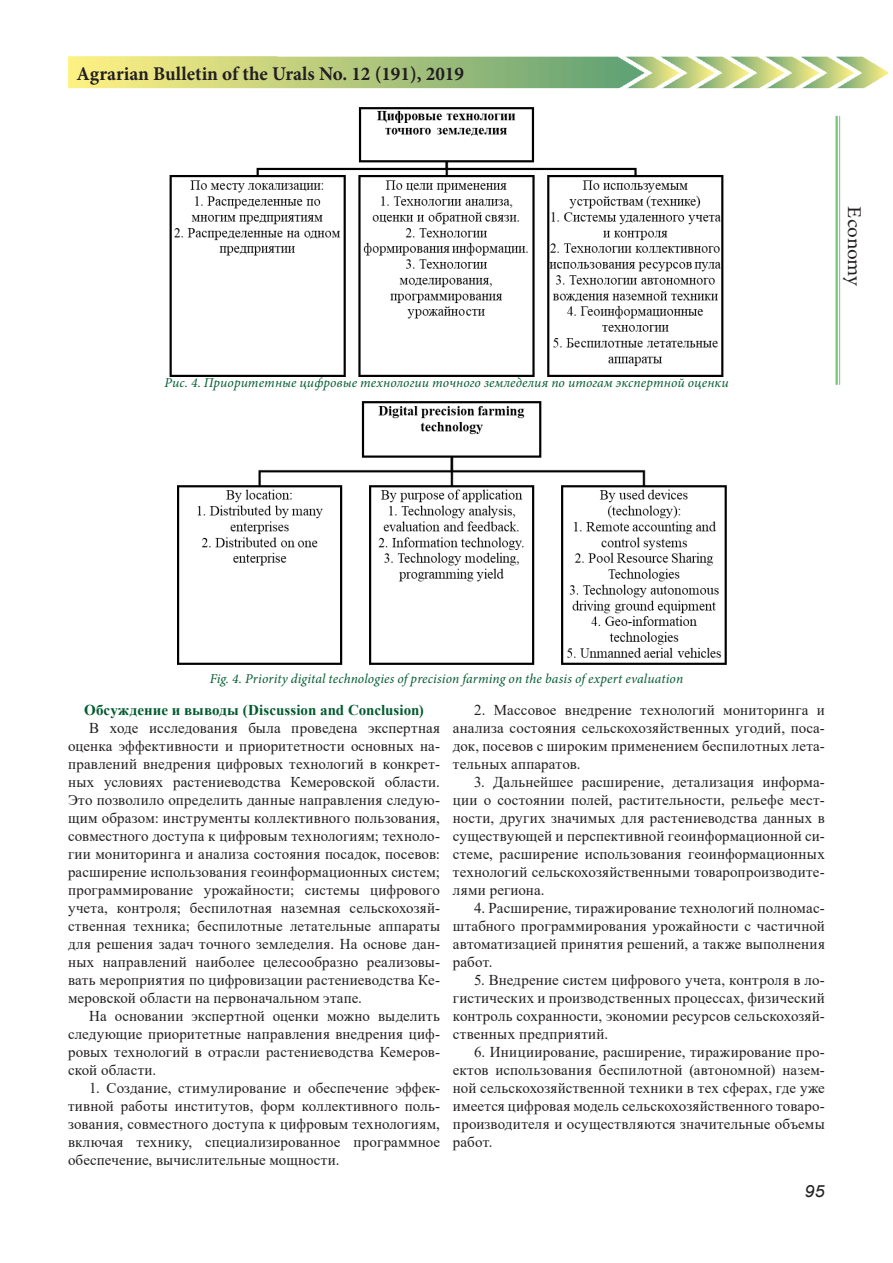
<style>
.page{position:relative;width:893px;height:1263px;background:#fff}
.page>*{position:absolute;margin:0;border:0;box-sizing:border-box;transform-origin:0 0}
.t1{font:700 19.5px "Minion Pro";color:#231f20}
.t2{font:19.5px "Minion Pro";letter-spacing:-.015em;color:#231f20;scale:1.08 1}
.t3{font:italic 16.8px "Arial";color:#231f20;scale:1.08 1}
.Абзац_списка{font:15px/18px "Times New Roman";letter-spacing:.01em;color:#231f20;text-align:justify}
.Обычный{font:15px/18px "Times New Roman";letter-spacing:.005em;color:#231f20;text-align:justify}
.подзаголовок{font:700 15px "Times New Roman";letter-spacing:.005em;color:#025b30}
.рисунок{font:italic 13.5px "Minion Pro";letter-spacing:.01em;color:#025b30}
</style>
<div class="page">
<hr style="left:835px;top:116px;width:3px;height:269px;background:#40ae49">
<hr style="left:839px;top:116px;width:1px;height:269px;background:#40ae49">
<img style="left:68px;top:56px;width:820px;height:32px">
<img style="left:169px;top:107px;width:555px;height:270px">
<img style="left:177px;top:401px;width:550px;height:264px">
<h1 class="t1" style="left:77px;top:60px;width:389px">Agrarian Bulletin of the Urals No. 12 (191), 2019</h1>
<p class="рисунок" style="left:164px;top:373px;width:566px">Рис. 4. Приоритетные цифровые технологии точного земледелия по итогам экспертной оценки</p>
<h1 class="t2" style="left:868px;top:206px;width:75px;rotate:90deg">Economy</h1>
<p class="рисунок" style="left:210px;top:669px;width:475px">Fig. 4. Priority digital technologies of precision farming on the basis of expert evaluation</p>
<p class="подзаголовок" style="left:84px;top:699px;width:341px">Обсуждение и выводы (Discussion and Conclusion)</p>
<p class="Обычный" style="left:68px;top:718px;width:374px;text-indent:21px">В ходе исследования была проведена экспертная оценка эффективности и приоритетности основных на&shy;правлений внедрения цифровых технологий в конкрет&shy;ных условиях растениеводства Кемеровской области.<br>Это позволило определить данные направления следую&shy;щим образом: инструменты коллективного пользования, совместного доступа к цифровым технологиям; техноло&shy;гии мониторинга и анализа состояния посадок, посевов: расширение использования геоинформационных систем; программирование урожайности; системы цифрового учета, контроля; беспилотная наземная сельскохозяй&shy;ственная техника; беспилотные летательные аппараты для решения задач точного земледелия. На основе дан&shy;ных направлений наиболее целесообразно реализовы&shy;вать мероприятия по цифровизации растениеводства Ке&shy;меровской области на первоначальном этапе.</p>
<p class="Обычный" style="left:68px;top:1006px;width:374px;text-indent:21px">На основании экспертной оценки можно выделить следующие приоритетные направления внедрения циф&shy;ровых технологий в отрасли растениеводства Кемеров&shy;ской области.</p>
<p class="Абзац_списка" style="left:68px;top:1078px;width:374px;text-indent:21px">1. Создание, стимулирование и обеспечение эффек&shy;тивной работы институтов, форм коллективного поль&shy;зования, совместного доступа к цифровым технологиям, включая технику, специализированное программное обеспечение, вычислительные мощности.</p>
<p class="Абзац_списка" style="left:453px;top:700px;width:374px;text-indent:21px">2. Массовое внедрение технологий мониторинга и анализа состояния сельскохозяйственных угодий, поса&shy;док, посевов с широким применением беспилотных лета&shy;тельных аппаратов.</p>
<p class="Абзац_списка" style="left:453px;top:772px;width:374px;text-indent:21px">3. Дальнейшее расширение, детализация информа&shy;ции о состоянии полей, растительности, рельефе мест&shy;ности, других значимых для растениеводства данных в существующей и перспективной геоинформационной си&shy;стеме, расширение использования геоинформационных технологий сельскохозяйственными товаропроизводите&shy;лями региона.</p>
<p class="Абзац_списка" style="left:453px;top:898px;width:374px;text-indent:21px">4. Расширение, тиражирование технологий полномас&shy;штабного программирования урожайности с частичной автоматизацией принятия решений, а также выполнения работ.</p>
<p class="Абзац_списка" style="left:453px;top:970px;width:374px;text-indent:21px">5. Внедрение систем цифрового учета, контроля в ло&shy;гистических и производственных процессах, физический контроль сохранности, экономии ресурсов сельскохозяй&shy;ственных предприятий.</p>
<p class="Абзац_списка" style="left:453px;top:1042px;width:374px;text-indent:21px">6. Инициирование, расширение, тиражирование про&shy;ектов использования беспилотной (автономной) назем&shy;ной сельскохозяйственной техники в тех сферах, где уже имеется цифровая модель сельскохозяйственного товаро&shy;производителя и осуществляются значительные объемы работ.</p>
<p class="t3" style="left:804px;top:1181px;width:20px">95</p>
</div>
